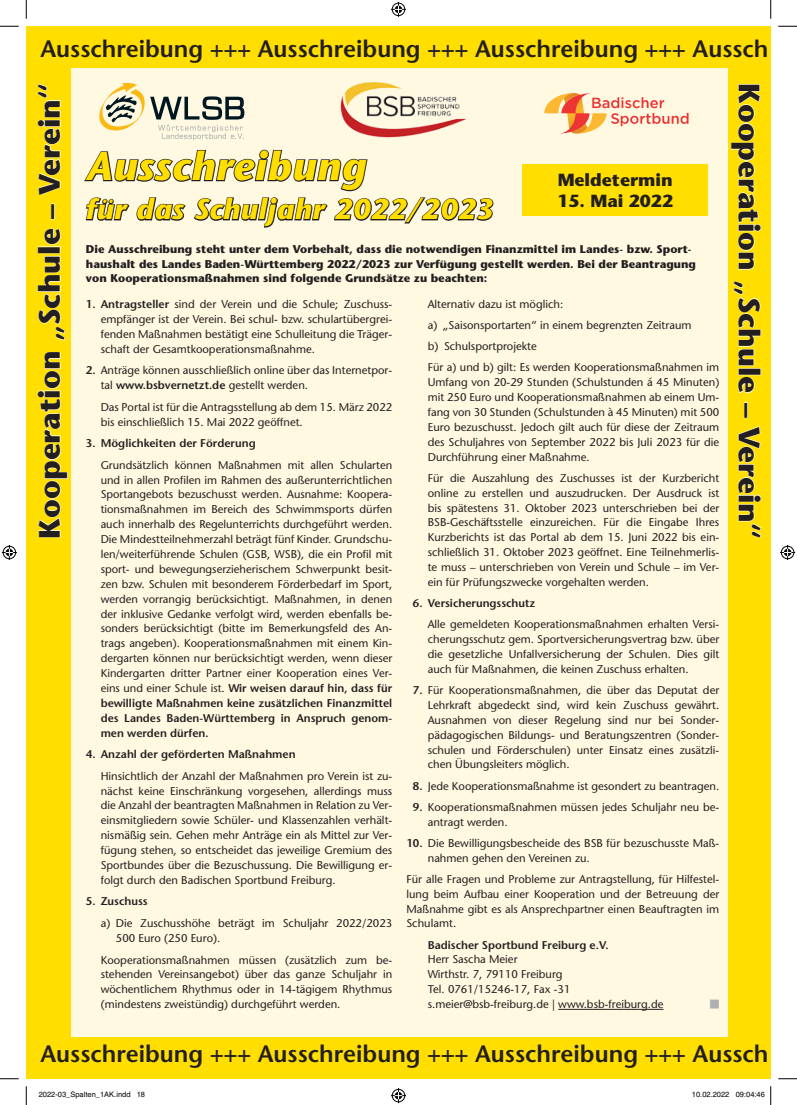
<style>
.page{position:relative;width:797px;height:1105px;background:#fff}
.page>*{position:absolute;margin:0;border:0;box-sizing:border-box;transform-origin:0 0}
.t1{font:italic 700 40px "Stone Sans";letter-spacing:.02em;color:#ffde00}
.t2{font:700 29.62px "Stone Sans";color:#231f20}
.t3{font:italic 700 28.75px "Stone Sans";letter-spacing:.02em;color:#ffde00}
.t4{font:600 23.75px "Stone Sans";color:#231f20}
.t5{font:700 17.5px "Stone Sans";color:#231f20}
.t6{font:11.25px/14.9px "Stone Sans";color:#231f20;text-align:justify}
.t7{font:700 11.25px/14.9px "Stone Sans";color:#231f20}
.t8{font:600 11.25px "Stone Sans";color:#231f20}
.t9{font:9.62px "Zapf Dingbats IT Cby BT";color:#adb0b2}
.t10{font:7.5px "Helvetica";color:#000}
.s1{font-weight:600}
</style>
<div class="page">
<hr style="left:770px;top:26px;width:1px;height:1053px;background:#faa74a">
<div style="left:26px;top:26px;width:744px;height:1053px;background:#fff9e1"></div>
<div style="left:26px;top:26px;width:45px;height:1053px;background:#ffde00"></div>
<svg style="left:37px;top:352px;width:31px;height:185px"></svg>
<svg style="left:38px;top:256px;width:28px;height:85px"></svg>
<svg style="left:44px;top:228px;width:17px;height:17px"></svg>
<div style="left:51px;top:204px;width:4px;height:15px;border:1px solid #fff"></div>
<svg style="left:37px;top:84px;width:24px;height:112px"></svg>
<div style="left:728px;top:26px;width:42px;height:1053px;background:#ffde00"></div>
<svg style="left:730px;top:84px;width:31px;height:186px"></svg>
<svg style="left:733px;top:281px;width:28px;height:85px"></svg>
<div style="left:738px;top:368px;width:23px;height:7px;border:1px solid #fff"></div>
<svg style="left:738px;top:377px;width:16px;height:16px"></svg>
<div style="left:744px;top:402px;width:3px;height:16px;border:1px solid #fff"></div>
<svg style="left:738px;top:426px;width:23px;height:112px"></svg>
<div style="left:26px;top:26px;width:744px;height:42px;background:#ffde00"></div>
<div style="left:26px;top:1037px;width:744px;height:42px;background:#ffde00"></div>
<hr style="left:558px;top:1009px;width:105px;height:1px;background:#231f20">
<div style="left:522px;top:164px;width:185px;height:52px;background:#ffde00"></div>
<svg style="left:84px;top:149px;width:410px;height:79px"></svg>
<svg style="left:99px;top:83px;width:145px;height:57px"></svg>
<svg style="left:544px;top:93px;width:144px;height:41px"></svg>
<img style="left:340px;top:82px;width:127px;height:56px">
<svg style="left:0;top:25px;width:19px;height:2px"></svg>
<svg style="left:778px;top:25px;width:19px;height:2px"></svg>
<svg style="left:0;top:1078px;width:19px;height:1px"></svg>
<svg style="left:778px;top:1078px;width:19px;height:1px"></svg>
<svg style="left:25px;top:0;width:2px;height:19px"></svg>
<svg style="left:25px;top:1086px;width:2px;height:19px"></svg>
<svg style="left:770px;top:0;width:1px;height:19px"></svg>
<svg style="left:391px;top:2px;width:15px;height:15px"></svg>
<svg style="left:391px;top:1088px;width:15px;height:15px"></svg>
<svg style="left:2px;top:545px;width:15px;height:15px"></svg>
<svg style="left:780px;top:545px;width:15px;height:15px"></svg>
<svg style="left:770px;top:1086px;width:1px;height:19px"></svg>
<h3 class="t4" style="left:40px;top:34px;width:729px">Ausschreibung +++ Ausschreibung +++ Ausschreibung +++ Aussch</h3>
<h2 class="t2" style="left:32px;top:539px;width:458px;rotate:-90deg">Kooperation „Schule – Verein“</h2>
<h2 class="t2" style="left:766px;top:83px;width:458px;rotate:90deg">Kooperation „Schule – Verein“</h2>
<h1 class="t1" style="left:86px;top:142px;width:281px">Ausschreibung</h1>
<h3 class="t3" style="left:86px;top:192px;width:409px">für das Schuljahr 2022/2023</h3>
<h3 class="t5" style="left:557px;top:169px;width:116px">Meldetermin</h3>
<h3 class="t5" style="left:557px;top:190px;width:117px">15. Mai 2022</h3>
<p class="t7" style="left:86px;top:241px;width:611px">Die Ausschreibung steht unter dem Vorbehalt, dass die notwendigen Finanzmittel im Landes- bzw. Sport&shy;haushalt des Landes Baden-Württemberg 2022/2023 zur Verfügung gestellt werden. Bei der Beantragung von Kooperationsmaßnahmen sind folgende Grundsätze zu beachten:</p>
<p class="t6" style="left:101px;top:297px;width:293px;text-indent:-15px"><span class="s1">1. Antragsteller</span> sind der Verein und die Schule; Zuschuss&shy;empfänger ist der Verein. Bei schul- bzw. schulartübergrei&shy;fenden Maßnahmen bestätigt eine Schulleitung die Träger&shy;schaft der Gesamtkooperationsmaßnahme.</p>
<p class="t6" style="left:101px;top:363px;width:293px;text-indent:-15px"><span class="s1">2.</span> Anträge können ausschließlich online über das Internetpor&shy;tal <span class="s1">www.bsbvernetzt.de</span> gestellt werden.</p>
<p class="t6" style="left:101px;top:399px;width:293px">Das Portal ist für die Antragsstellung ab dem 15. März 2022 bis einschließlich 15. Mai 2022 geöffnet.</p>
<p class="t8" style="left:86px;top:436px;width:171px">3. Möglichkeiten der Förderung</p>
<p class="t6" style="left:101px;top:457px;width:293px">Grundsätzlich können Maßnahmen mit allen Schularten und in allen Profilen im Rahmen des außerunterrichtlichen Sportangebots bezuschusst werden. Ausnahme: Koopera&shy;tionsmaßnahmen im Bereich des Schwimmsports dürfen auch innerhalb des Regelunterrichts durchgeführt werden.<br>Die Mindestteilnehmerzahl beträgt fünf Kinder. Grundschu&shy;len/weiterführende Schulen (GSB, WSB), die ein Profil mit sport- und bewegungserzieherischem Schwerpunkt besit&shy;zen bzw. Schulen mit besonderem Förderbedarf im Sport, werden vorrangig berücksichtigt. Maßnahmen, in denen der inklusive Gedanke verfolgt wird, werden ebenfalls be&shy;sonders berücksichtigt (bitte im Bemerkungsfeld des An&shy;trags angeben). Kooperationsmaßnahmen mit einem Kin&shy;dergarten können nur berücksichtigt werden, wenn dieser Kindergarten dritter Partner einer Kooperation eines Ver&shy;eins und einer Schule ist. <span class="s1">Wir weisen darauf hin, dass für bewilligte Maßnahmen keine zusätzlichen Finanzmittel des Landes Baden-Württemberg in Anspruch genom&shy;men werden dürfen.</span></p>
<p class="t8" style="left:86px;top:747px;width:211px">4. Anzahl der geförderten Maßnahmen</p>
<p class="t6" style="left:101px;top:768px;width:293px">Hinsichtlich der Anzahl der Maßnahmen pro Verein ist zu&shy;nächst keine Einschränkung vorgesehen, allerdings muss die Anzahl der beantragten Maßnahmen in Relation zu Ver&shy;einsmitgliedern sowie Schüler- und Klassenzahlen verhält&shy;nismäßig sein. Gehen mehr Anträge ein als Mittel zur Ver&shy;fügung stehen, so entscheidet das jeweilige Gremium des Sportbundes über die Bezuschussung. Die Bewilligung er&shy;folgt durch den Badischen Sportbund Freiburg.</p>
<p class="t8" style="left:86px;top:895px;width:63px">5. Zuschuss</p>
<p class="t6" style="left:116px;top:916px;width:278px;text-indent:-15px">a) Die Zuschusshöhe beträgt im Schuljahr 2022/2023<br>500 Euro (250 Euro).</p>
<p class="t6" style="left:101px;top:952px;width:293px">Kooperationsmaßnahmen müssen (zusätzlich zum be&shy;stehenden Vereinsangebot) über das ganze Schuljahr in wöchentlichem Rhythmus oder in 14-tägigem Rhythmus (mindestens zweistündig) durchgeführt werden.</p>
<p class="t6" style="left:428px;top:293px;width:293px;line-height:21.1px;text-align:left">Alternativ dazu ist möglich:<br>a) „Saisonsportarten“ in einem begrenzten Zeitraum<br>b) Schulsportprojekte<br>Für a) und b) gilt: Es werden Kooperationsmaßnahmen im</p>
<p class="t6" style="left:428px;top:375px;width:293px">Umfang von 20-29 Stunden (Schulstunden á 45 Minuten) mit 250 Euro und Kooperationsmaßnahmen ab einem Um&shy;fang von 30 Stunden (Schulstunden à 45 Minuten) mit 500<br>Euro bezuschusst. Jedoch gilt auch für diese der Zeitraum des Schuljahres von September 2022 bis Juli 2023 für die Durchführung einer Maßnahme.</p>
<p class="t6" style="left:428px;top:470px;width:293px">Für die Auszahlung des Zuschusses ist der Kurzbericht online zu erstellen und auszudrucken. Der Ausdruck ist bis spätestens 31. Oktober 2023 unterschrieben bei der BSB-Geschäftsstelle einzureichen. Für die Eingabe Ihres Kurzberichts ist das Portal ab dem 15. Juni 2022 bis ein&shy;schließlich 31. Oktober 2023 geöffnet. Eine Teilnehmerlis&shy;te muss – unterschrieben von Verein und Schule – im Ver&shy;ein für Prüfungszwecke vorgehalten werden.</p>
<p class="t8" style="left:413px;top:596px;width:124px">6. Versicherungsschutz</p>
<p class="t6" style="left:428px;top:617px;width:293px">Alle gemeldeten Kooperationsmaßnahmen erhalten Versi&shy;cherungsschutz gem. Sportversicherungsvertrag bzw. über die gesetzliche Unfallversicherung der Schulen. Dies gilt auch für Maßnahmen, die keinen Zuschuss erhalten.</p>
<p class="t6" style="left:428px;top:683px;width:293px;text-indent:-15px"><span class="s1">7.</span> Für Kooperationsmaßnahmen, die über das Deputat der Lehrkraft abgedeckt sind, wird kein Zuschuss gewährt.<br>Ausnahmen von dieser Regelung sind nur bei Sonder&shy;pädagogischen Bildungs- und Beratungszentren (Sonder&shy;schulen und Förderschulen) unter Einsatz eines zusätzli&shy;chen Übungsleiters möglich.</p>
<p class="t6" style="left:413px;top:778px;width:308px"><span class="s1">8.</span> Jede Kooperationsmaßnahme ist gesondert zu beantragen.</p>
<p class="t6" style="left:428px;top:799px;width:293px;text-indent:-15px"><span class="s1">9.</span> Kooperationsmaßnahmen müssen jedes Schuljahr neu be&shy;antragt werden.</p>
<p class="t6" style="left:428px;top:835px;width:293px;text-indent:-21px"><span class="s1">10.</span> Die Bewilligungsbescheide des BSB für bezuschusste Maß&shy;nahmen gehen den Vereinen zu.</p>
<p class="t6" style="left:406px;top:871px;width:314px">Für alle Fragen und Probleme zur Antragstellung, für Hilfestel&shy;lung beim Aufbau einer Kooperation und der Betreuung der Maßnahme gibt es als Ansprechpartner einen Beauftragten im Schulamt.</p>
<p class="t8" style="left:428px;top:938px;width:182px">Badischer Sportbund Freiburg e.V.</p>
<p class="t6" style="left:428px;top:952px;width:237px;text-align:left">Herr Sascha Meier<br>Wirthstr. 7, 79110 Freiburg<br>Tel. 0761/15246-17, Fax -31 s.meier@bsb-freiburg.de | www.bsb-freiburg.de</p>
<p class="t9" style="left:709px;top:999px;width:11px">■</p>
<h3 class="t4" style="left:40px;top:1040px;width:729px">Ausschreibung +++ Ausschreibung +++ Ausschreibung +++ Aussch</h3>
<p class="t10" style="left:39px;top:1090px;width:108px">2022-03_Spalten_1AK.indd 18</p>
<p class="t10" style="left:692px;top:1090px;width:74px">10.02.2022 09:04:46</p>
</div>
